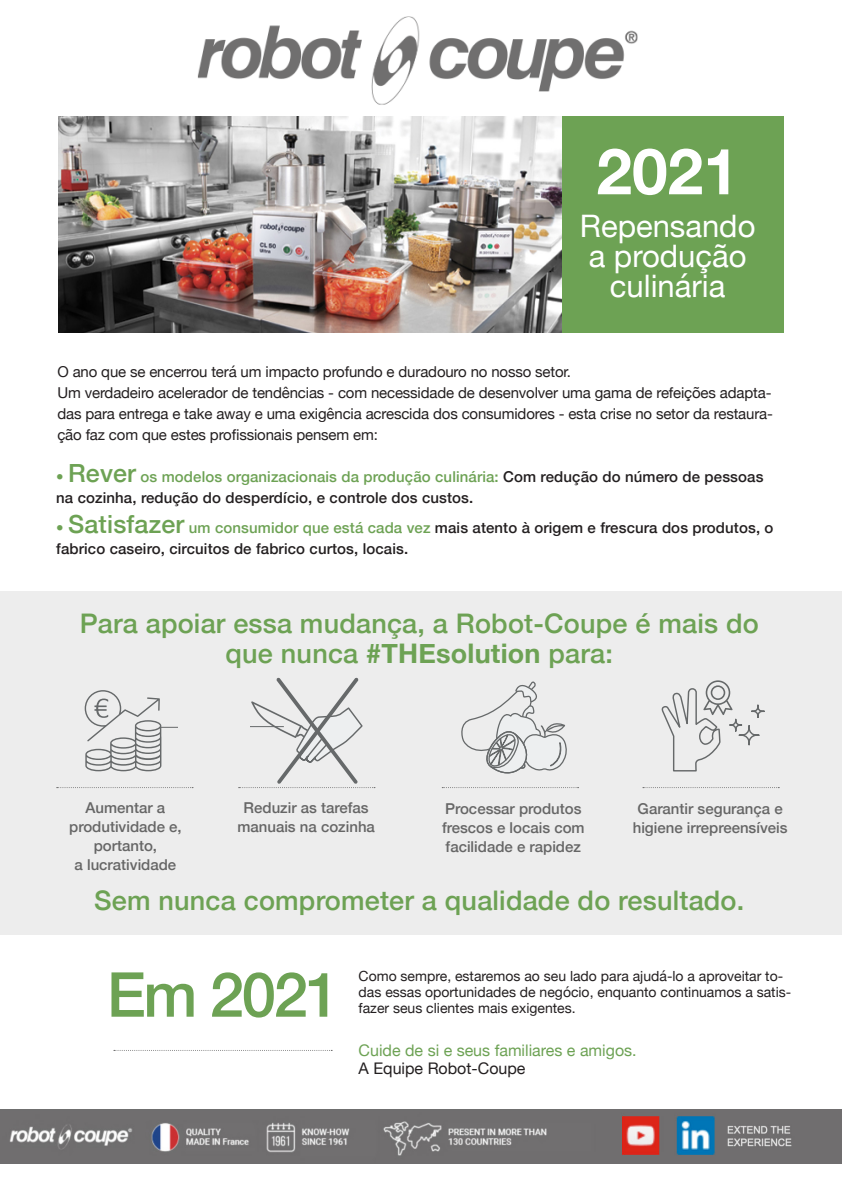
<style>
.page{position:relative;width:842px;height:1191px;background:#fff}
.page>*{position:absolute;margin:0;border:0;box-sizing:border-box;transform-origin:0 0}
.t1{font:700 64px "Helvetica Neue";color:#fff}
.t2{font:500 62px "Helvetica Neue";letter-spacing:-.04em;color:#6da254}
.t3{font:31px/30px "Helvetica Neue";color:#fff;text-align:center}
.t4{font:500 27px/30px "Helvetica Neue";letter-spacing:.01em;color:#6da254;text-align:center}
.t5{font:16px "Helvetica Neue";color:#6da254}
.t6{font:16px "Helvetica Neue";color:#231f20}
.t7{font:15px/21px "Helvetica Neue";letter-spacing:-.01em;color:#231f20;text-align:justify}
.t8{font:500 15px/21px "Helvetica Neue";letter-spacing:.01em;color:#231f20}
.t9{font:500 15px/19px "Helvetica Neue";color:#666;text-align:center}
.t10{font:14px/16px "Helvetica Neue";color:#231f20}
.s1{color:#6da254}
.s2{font-size:25px;color:#6da254}
.s3{font-weight:700}
</style>
<div class="page">
<img style="left:0;top:1109px;width:842px;height:54px">
<div style="left:0;top:591px;width:842px;height:343px;background:#ededed"></div>
<svg style="left:85px;top:690px;width:76px;height:81px"></svg>
<svg style="left:461px;top:681px;width:106px;height:92px"></svg>
<svg style="left:661px;top:680px;width:104px;height:91px"></svg>
<div style="left:58px;top:116px;width:725px;height:216px;background:#6da254"></div>
<img style="left:58px;top:116px;width:504px;height:216px">
<img style="left:197px;top:16px;width:441px;height:89px">
<svg style="left:57px;top:787px;width:136px;height:1px"></svg>
<svg style="left:239px;top:678px;width:136px;height:110px"></svg>
<svg style="left:442px;top:787px;width:137px;height:1px"></svg>
<svg style="left:643px;top:787px;width:136px;height:1px"></svg>
<svg style="left:114px;top:1050px;width:218px;height:1px"></svg>
<p class="t1" style="left:596px;top:121px;width:144px">2021</p>
<p class="t3" style="left:580px;top:213px;width:177px">Repensando</p>
<p class="t3" style="left:589px;top:243px;width:159px">a produção culinária</p>
<p class="t7" style="left:57px;top:362px;width:515px">O ano que se encerrou terá um impacto profundo e duradouro no nosso setor.</p>
<p class="t7" style="left:57px;top:383px;width:717px">Um verdadeiro acelerador de tendências - com necessidade de desenvolver uma gama de refeições adapta&shy;das para entrega e take away e uma exigência acrescida dos consumidores - esta crise no setor da restaura&shy;ção faz com que estes profissionais pensem em:</p>
<p class="t8" style="left:56px;top:465px;width:709px"><span class="s1">•</span> <span class="s2">Rever</span> <span class="s1">os modelos organizacionais da produção culinária:</span> Com redução do número de pessoas na cozinha, redução do desperdício, e controle dos custos.</p>
<p class="t8" style="left:56px;top:516px;width:719px"><span class="s1">•</span> <span class="s2">Satisfazer</span> <span class="s1">um consumidor que está cada vez</span> mais atento à origem e frescura dos produtos, o fabrico caseiro, circuitos de fabrico curtos, locais.</p>
<p class="t4" style="left:80px;top:606px;width:680px">Para apoiar essa mudança, a Robot-Coupe é mais do que nunca <span class="s3">#THEsolution</span> para:</p>
<p class="t9" style="left:86px;top:797px;width:81px">Aumentar a</p>
<p class="t9" style="left:69px;top:816px;width:114px">produtividade e,</p>
<p class="t9" style="left:94px;top:835px;width:65px">portanto,</p>
<p class="t9" style="left:75px;top:854px;width:103px">a lucratividade</p>
<p class="t9" style="left:244px;top:797px;width:127px">Reduzir as tarefas</p>
<p class="t9" style="left:237px;top:816px;width:139px">manuais na cozinha</p>
<p class="t9" style="left:445px;top:797px;width:138px">Processar produtos</p>
<p class="t9" style="left:442px;top:816px;width:144px">frescos e locais com</p>
<p class="t9" style="left:446px;top:835px;width:137px">facilidade e rapidez</p>
<p class="t9" style="left:633px;top:797px;width:156px">Garantir segurança e higiene irrepreensíveis</p>
<p class="t4" style="left:94px;top:883px;width:652px">Sem nunca comprometer a qualidade do resultado.</p>
<p class="t2" style="left:107px;top:944px;width:235px">Em 2021</p>
<p class="t10" style="left:359px;top:969px;width:434px">Como sempre, estaremos ao seu lado para ajudá-lo a aproveitar to&shy;das essas oportunidades de negócio, enquanto continuamos a satis&shy;fazer seus clientes mais exigentes.</p>
<p class="t5" style="left:359px;top:1039px;width:279px">Cuide de si e seus familiares e amigos.</p>
<p class="t6" style="left:359px;top:1057px;width:168px">A Equipe Robot-Coupe</p>
</div>
